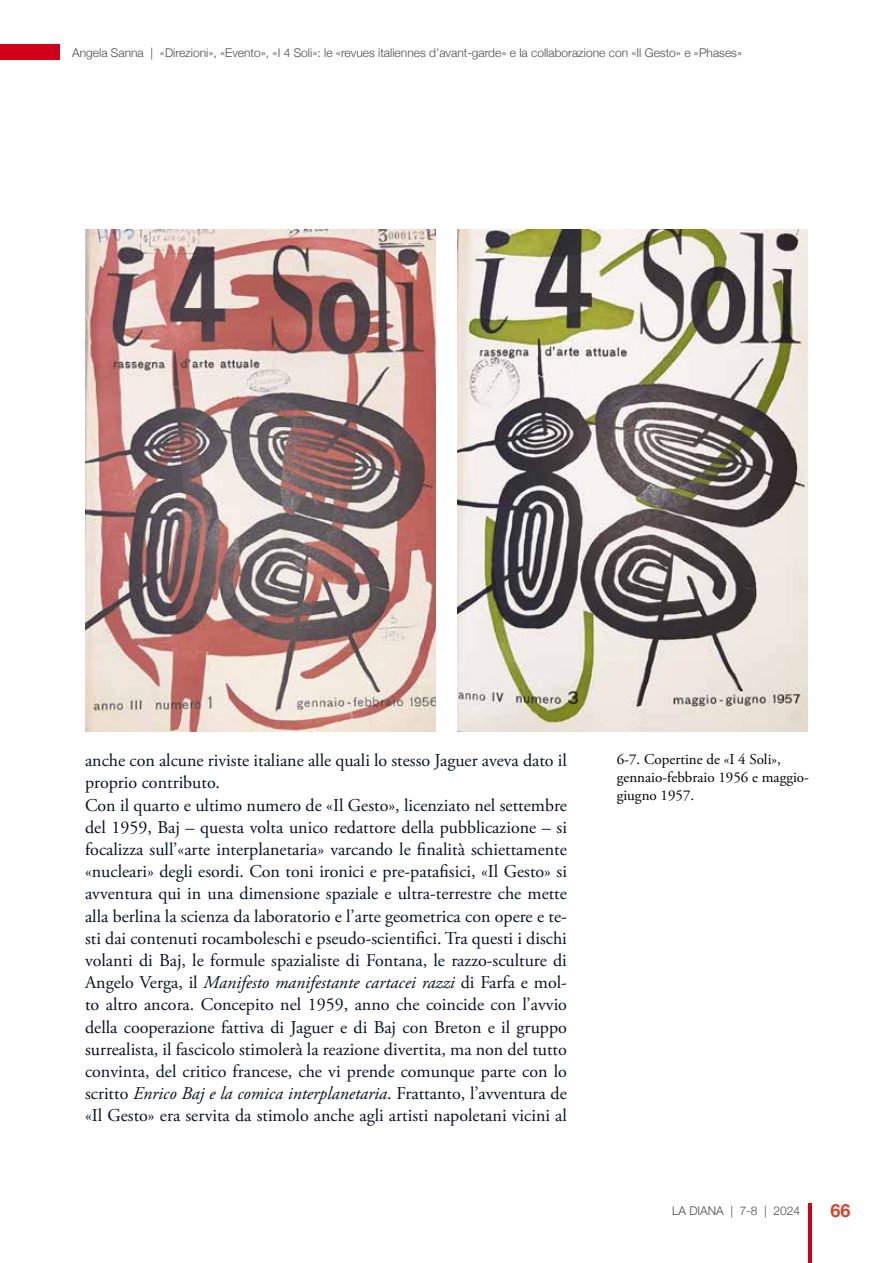
<style>
.page{position:relative;width:893px;height:1263px;background:#fff}
.page>*{position:absolute;margin:0;border:0;box-sizing:border-box;transform-origin:0 0}
.t1{font:18px/22.2px "Adobe Garamond Pro";color:#071320}
.t2{font:700 18px "Helvetica Neue";color:#d8412c}
.t3{font:15px/18px "Adobe Garamond Pro";color:#000}
.t4{font:300 12px "Helvetica Neue";color:#4b4b4d}
.s1{font-style:italic}
</style>
<div class="page">
<hr style="left:808px;top:1203px;width:3px;height:60px;background:#d10019">
<div style="left:0;top:44px;width:60px;height:16px;background:#d10019"></div>
<img style="left:85px;top:230px;width:351px;height:501px">
<img style="left:457px;top:230px;width:351px;height:501px">
<p class="t4" style="left:72px;top:43px;width:671px">Angela Sanna | «Direzioni», «Evento», «I 4 Soli»: le «revues italiennes d’avant-garde» e la collaborazione con «Il Gesto» e «Phases»</p>
<p class="t1" style="left:85px;top:750px;width:483px">anche con alcune riviste italiane alle quali lo stesso Jaguer aveva dato il proprio contributo.<br>Con il quarto e ultimo numero de «Il Gesto», licenziato nel settembre del 1959, Baj – questa volta unico redattore della pubblicazione – si focalizza sull’«arte interplanetaria» varcando le finalità schiettamente «nucleari» degli esordi. Con toni ironici e pre-patafisici, «Il Gesto» si avventura qui in una dimensione spaziale e ultra-terrestre che mette alla berlina la scienza da laboratorio e l’arte geometrica con opere e te&shy;sti dai contenuti rocamboleschi e pseudo-scientifici. Tra questi i dischi volanti di Baj, le formule spazialiste di Fontana, le razzo-sculture di Angelo Verga, il <span class="s1">Manifesto manifestante cartacei razzi</span> di Farfa e mol&shy;to altro ancora. Concepito nel 1959, anno che coincide con l’avvio della cooperazione fattiva di Jaguer e di Baj con Breton e il gruppo surrealista, il fascicolo stimolerà la reazione divertita, ma non del tutto convinta, del critico francese, che vi prende comunque parte con lo scritto <span class="s1">Enrico Baj e la comica interplanetaria</span>. Frattanto, l’avventura de «Il Gesto» era servita da stimolo anche agli artisti napoletani vicini al</p>
<p class="t3" style="left:617px;top:750px;width:194px">6-7. Copertine de «I 4 Soli», gennaio-febbraio 1956 e maggio&shy;giugno 1957.</p>
<p class="t4" style="left:672px;top:1201px;width:130px">LA DIANA | 7-8 | 2024</p>
<p class="t2" style="left:830px;top:1196px;width:22px">66</p>
</div>
